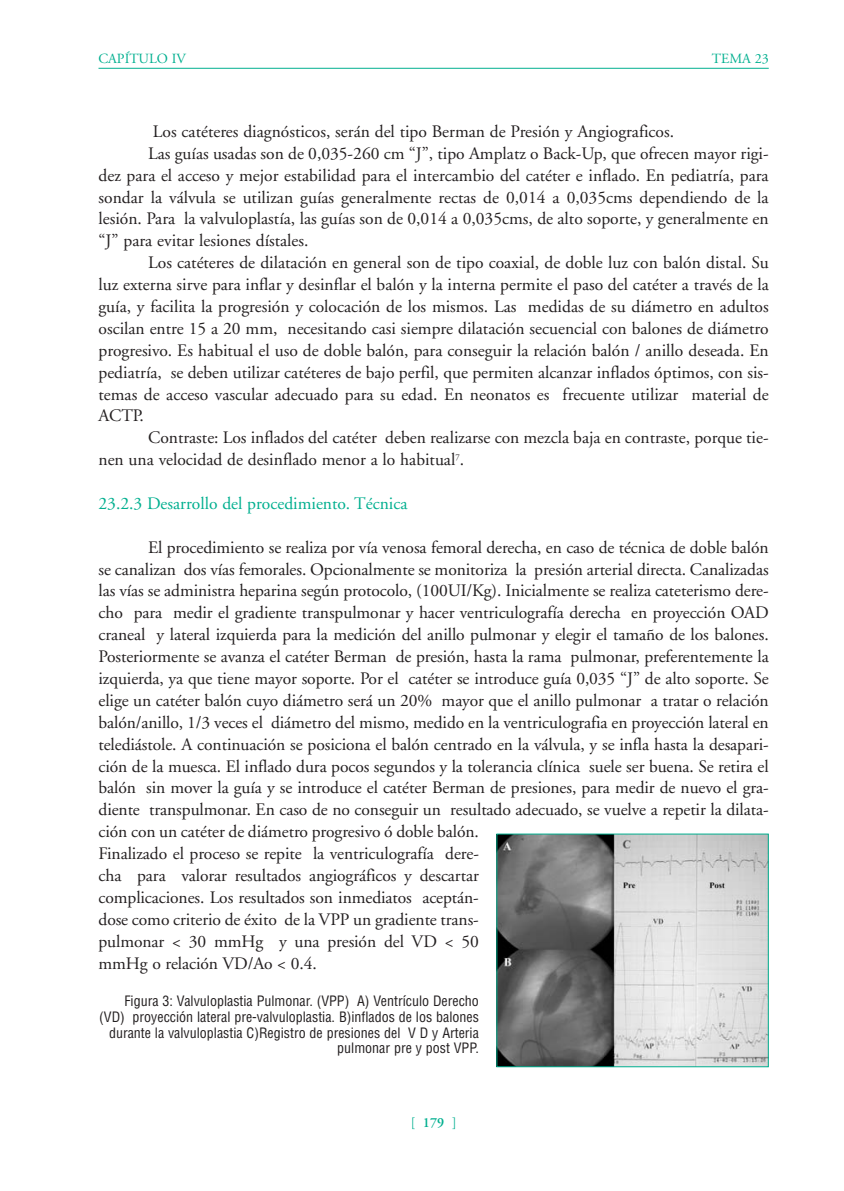
<style>
.page{position:relative;width:844px;height:1191px;background:#fff}
.page>*{position:absolute;margin:0;border:0;box-sizing:border-box;transform-origin:0 0}
.t1{font:17.5px/21.9px "Adobe Garamond";letter-spacing:-.005em;color:#231f20}
.t2{font:17.5px "Adobe Garamond";color:#00af8f}
.t3{font:condensed 14px/15.8px "Helvetica";color:#231f20;text-align:right}
.t4{font:14px "Adobe Garamond";color:#00af8f}
.t5{font:600 14px "Adobe Garamond";color:#00af8f}
.s1{font-weight:400}
</style>
<div class="page">
<hr style="left:98px;top:68px;width:670px;height:1px;background:#00af8f">
<img style="left:498px;top:835px;width:268px;height:230px">
<div style="left:496px;top:833px;width:272px;height:234px;border:1px solid #00af8f"></div>
<p class="t4" style="left:98px;top:53px;width:89px">CAPÍTULO IV</p>
<p class="t4" style="left:711px;top:53px;width:58px">TEMA 23</p>
<p class="t1" style="left:153px;top:122px;width:522px">Los catéteres diagnósticos, serán del tipo Berman de Presión y Angiograficos.</p>
<p class="t1" style="left:148px;top:144px;width:622px">Las guías usadas son de 0,035-260 cm “J”, tipo Amplatz o Back-Up, que ofrecen mayor rigi-</p>
<p class="t1" style="left:98px;top:166px;width:671px">dez para el acceso y mejor estabilidad para el intercambio del catéter e inflado. En pediatría, para</p>
<p class="t1" style="left:98px;top:188px;width:671px">sondar la válvula se utilizan guías generalmente rectas de 0,014 a 0,035cms dependiendo de la</p>
<p class="t1" style="left:98px;top:210px;width:671px">lesión. Para la valvuloplastía, las guías son de 0,014 a 0,035cms, de alto soporte, y generalmente en</p>
<p class="t1" style="left:98px;top:231px;width:211px">“J” para evitar lesiones dístales.</p>
<p class="t1" style="left:148px;top:253px;width:622px">Los catéteres de dilatación en general son de tipo coaxial, de doble luz con balón distal. Su</p>
<p class="t1" style="left:98px;top:275px;width:671px">luz externa sirve para inflar y desinflar el balón y la interna permite el paso del catéter a través de la</p>
<p class="t1" style="left:98px;top:297px;width:671px">guía, y facilita la progresión y colocación de los mismos. Las medidas de su diámetro en adultos</p>
<p class="t1" style="left:98px;top:319px;width:671px">oscilan entre 15 a 20 mm, necesitando casi siempre dilatación secuencial con balones de diámetro</p>
<p class="t1" style="left:98px;top:341px;width:671px">progresivo. Es habitual el uso de doble balón, para conseguir la relación balón / anillo deseada. En</p>
<p class="t1" style="left:98px;top:363px;width:671px">pediatría, se deben utilizar catéteres de bajo perfil, que permiten alcanzar inflados óptimos, con sis-</p>
<p class="t1" style="left:98px;top:385px;width:671px">temas de acceso vascular adecuado para su edad. En neonatos es frecuente utilizar material de</p>
<p class="t1" style="left:98px;top:406px;width:47px">ACTP.</p>
<p class="t1" style="left:148px;top:428px;width:622px">Contraste: Los inflados del catéter deben realizarse con mezcla baja en contraste, porque tie-</p>
<p class="t1" style="left:98px;top:450px;width:367px">nen una velocidad de desinflado menor a lo habitual<sup>7</sup>.</p>
<p class="t2" style="left:98px;top:496px;width:310px">23.2.3 Desarrollo del procedimiento. Técnica</p>
<p class="t1" style="left:98px;top:538px;width:671px;text-indent:50px">El procedimiento se realiza por vía venosa femoral derecha, en caso de técnica de doble balón se canalizan dos vías femorales. Opcionalmente se monitoriza la presión arterial directa. Canalizadas las vías se administra heparina según protocolo, (100UI/Kg). Inicialmente se realiza cateterismo dere&shy;cho para medir el gradiente transpulmonar y hacer ventriculografía derecha en proyección OAD craneal y lateral izquierda para la medición del anillo pulmonar y elegir el tamaño de los balones.<br>Posteriormente se avanza el catéter Berman de presión, hasta la rama pulmonar, preferentemente la izquierda, ya que tiene mayor soporte. Por el catéter se introduce guía 0,035 “J” de alto soporte. Se elige un catéter balón cuyo diámetro será un 20% mayor que el anillo pulmonar a tratar o relación balón/anillo, 1/3 veces el diámetro del mismo, medido en la ventriculografia en proyección lateral en telediástole. A continuación se posiciona el balón centrado en la válvula, y se infla hasta la desapari&shy;ción de la muesca. El inflado dura pocos segundos y la tolerancia clínica suele ser buena. Se retira el balón sin mover la guía y se introduce el catéter Berman de presiones, para medir de nuevo el gra&shy;diente transpulmonar. En caso de no conseguir un resultado adecuado, se vuelve a repetir la dilata&shy;ción con un catéter de diámetro progresivo ó doble balón.<br>Finalizado el proceso se repite la ventriculografía dere-<br>cha para valorar resultados angiográficos y descartar<br>complicaciones. Los resultados son inmediatos aceptán-<br>dose como criterio de éxito de la VPP un gradiente trans-<br>pulmonar &lt; 30 mmHg y una presión del VD &lt; 50<br>mmHg o relación VD/Ao &lt; 0.4.</p>
<p class="t3" style="left:99px;top:994px;width:381px">Figura 3: Valvuloplastia Pulmonar. (VPP) A) Ventrículo Derecho (VD) proyección lateral pre-valvuloplastia. B)inflados de los balones durante la valvuloplastia C)Registro de presiones del V D y Arteria pulmonar pre y post VPP.</p>
<p class="t5" style="left:410px;top:1116px;width:47px"><span class="s1">[</span> 179 <span class="s1">]</span></p>
</div>
